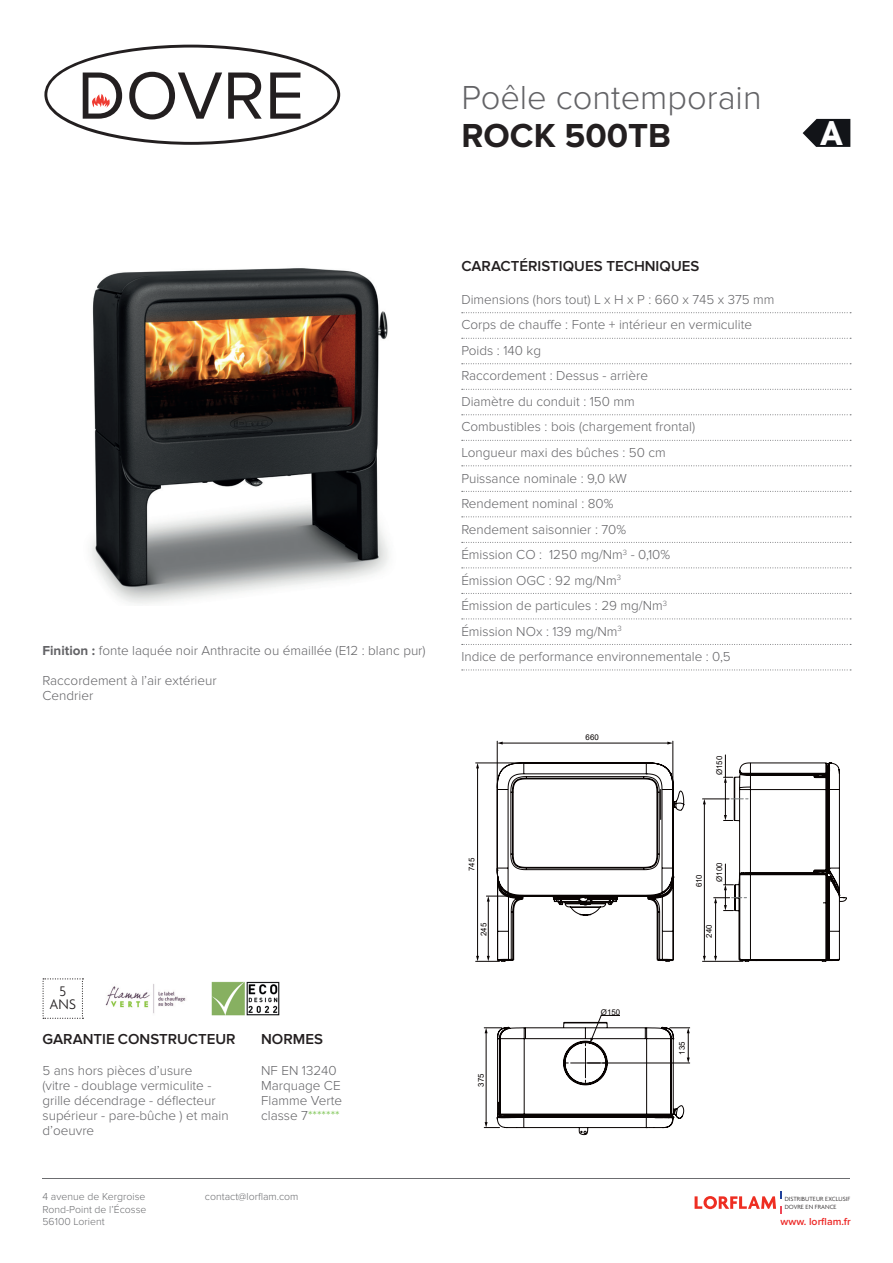
<style>
.page{position:relative;width:893px;height:1263px;background:#fff}
.page>*{position:absolute;margin:0;border:0;box-sizing:border-box;transform-origin:0 0}
.t1{font:69.15px "Proxima Nova";color:#231f20}
.t2{font:700 37.35px "Agenda";color:#fff}
.t3{font:300 34.5px "Proxima Nova";color:#636366}
.t4{font:700 34.5px "Proxima Nova";color:#231f20}
.t5{font:600 15px "Proxima Nova";color:#231f20}
.t6{font:300 15px/13.5px "Agenda";color:#231f20;text-align:center}
.t7{font:300 13.5px/25.5px "Proxima Nova";color:#636366}
.t8{font:300 10.5px/12.6px "Proxima Nova";color:#6c6d70;text-align:justify}
.t9{font:600 10.5px "Proxima Nova";color:#ed2826}
.t10{font:7.95px "Arial";color:#080302}
.t11{font:300 6.45px/7.8px "Agenda";letter-spacing:.01em;color:#231f20}
.s1{font-weight:700}
.s2{color:#71bf44}
</style>
<div class="page">
<svg style="left:43px;top:978px;width:40px;height:41px"></svg>
<img style="left:105px;top:984px;width:81px;height:30px">
<hr style="left:502px;top:743px;width:166px;height:1px;background:#080302">
<svg style="left:667px;top:742px;width:6px;height:2px"></svg>
<hr style="left:497px;top:741px;width:1px;height:47px;background:#080302">
<hr style="left:673px;top:741px;width:1px;height:47px;background:#080302">
<hr style="left:702px;top:961px;width:41px;height:1px;background:#080302">
<svg style="left:476px;top:763px;width:208px;height:199px"></svg>
<hr style="left:486px;top:896px;width:39px;height:1px;background:#080302">
<svg style="left:702px;top:755px;width:145px;height:206px"></svg>
<svg style="left:484px;top:1015px;width:206px;height:120px"></svg>
<img style="left:91px;top:268px;width:298px;height:336px">
<svg style="left:803px;top:119px;width:47px;height:28px"></svg>
<img style="left:211px;top:981px;width:69px;height:35px">
<svg style="left:462px;top:363px;width:389px;height:1px"></svg>
<svg style="left:462px;top:465px;width:389px;height:1px"></svg>
<svg style="left:462px;top:312px;width:389px;height:1px"></svg>
<svg style="left:462px;top:338px;width:389px;height:1px"></svg>
<svg style="left:462px;top:389px;width:389px;height:1px"></svg>
<svg style="left:462px;top:414px;width:389px;height:1px"></svg>
<svg style="left:462px;top:440px;width:389px;height:1px"></svg>
<svg style="left:462px;top:491px;width:389px;height:1px"></svg>
<svg style="left:462px;top:516px;width:389px;height:1px"></svg>
<svg style="left:462px;top:542px;width:389px;height:1px"></svg>
<svg style="left:462px;top:567px;width:389px;height:1px"></svg>
<svg style="left:462px;top:593px;width:389px;height:1px"></svg>
<svg style="left:462px;top:618px;width:389px;height:1px"></svg>
<svg style="left:462px;top:644px;width:389px;height:1px"></svg>
<svg style="left:462px;top:669px;width:389px;height:1px"></svg>
<hr style="left:43px;top:1178px;width:807px;height:1px;background:#6c6d70">
<svg style="left:695px;top:1192px;width:86px;height:21px"></svg>
<svg style="left:44px;top:45px;width:296px;height:100px"></svg>
<h1 class="t1" style="left:77px;top:44px;width:228px">DOVRE</h1>
<h3 class="t3" style="left:461px;top:78px;width:302px">Poêle contemporain</h3>
<h3 class="t4" style="left:461px;top:115px;width:211px">ROCK 500TB</h3>
<h2 class="t2" style="left:820px;top:110px;width:25px">A</h2>
<p class="t7" style="left:43px;top:638px;width:385px"><span class="s1">Finition :</span> fonte laquée noir Anthracite ou émaillée (E12 : blanc pur)</p>
<p class="t7" style="left:43px;top:673px;width:176px;line-height:15px">Raccordement à l’air extérieur<br>Cendrier</p>
<p class="t6" style="left:50px;top:984px;width:28px">5<br>ANS</p>
<p class="t5" style="left:43px;top:1030px;width:195px">GARANTIE CONSTRUCTEUR</p>
<p class="t7" style="left:43px;top:1063px;width:188px;line-height:15px">5 ans hors pièces d’usure<br>(vitre - doublage vermiculite - grille décendrage - déflecteur supérieur - pare-bûche ) et main d’oeuvre</p>
<p class="t5" style="left:261px;top:1030px;width:63px">NORMES</p>
<p class="t7" style="left:261px;top:1063px;width:82px;line-height:15px">NF EN 13240<br>Marquage CE<br>Flamme Verte classe 7<span class="s2">*******</span></p>
<p class="t8" style="left:43px;top:1190px;width:106px">4 avenue de Kergroise Rond-Point de l’Écosse 56100 Lorient</p>
<p class="t8" style="left:205px;top:1190px;width:95px">contact@lorflam.com</p>
<p class="t5" style="left:461px;top:257px;width:239px">CARACTÉRISTIQUES TECHNIQUES</p>
<p class="t7" style="left:461px;top:287px;width:315px">Dimensions (hors tout) L x H x P : 660 x 745 x 375 mm<br>Corps de chauffe : Fonte + intérieur en vermiculite<br>Poids : 140 kg<br>Raccordement : Dessus - arrière<br>Diamètre du conduit : 150 mm<br>Combustibles : bois (chargement frontal)<br>Longueur maxi des bûches : 50 cm<br>Puissance nominale : 9,0 kW<br>Rendement nominal : 80%<br>Rendement saisonnier : 70%<br>Émission CO : 1250 mg/Nm<sup>3</sup> - 0,10%<br>Émission OGC : 92 mg/Nm<sup>3<br></sup>Émission de particules : 29 mg/Nm<sup>3<br></sup>Émission NOx : 139 mg/Nm<sup>3<br></sup>Indice de performance environnementale : 0,5</p>
<p class="t10" style="left:466px;top:871px;width:15px;rotate:-90deg">745</p>
<p class="t10" style="left:586px;top:732px;width:15px">660</p>
<p class="t10" style="left:714px;top:775px;width:21px;rotate:-90deg">Ø150</p>
<p class="t10" style="left:694px;top:887px;width:15px;rotate:-90deg">610</p>
<p class="t10" style="left:714px;top:882px;width:21px;rotate:-90deg">Ø100</p>
<p class="t10" style="left:478px;top:936px;width:15px;rotate:-90deg">245</p>
<p class="t10" style="left:704px;top:938px;width:15px;rotate:-90deg">240</p>
<p class="t10" style="left:475px;top:1086px;width:15px;rotate:-90deg">375</p>
<p class="t10" style="left:601px;top:1006px;width:21px">Ø150</p>
<p class="t10" style="left:677px;top:1055px;width:15px;rotate:-90deg">135</p>
<p class="t11" style="left:785px;top:1194px;width:67px">DISTRIBUTEUR EXCLUSIF<br>DOVRE EN FRANCE</p>
<p class="t9" style="left:780px;top:1216px;width:72px">www. lorflam.fr</p>
</div>
